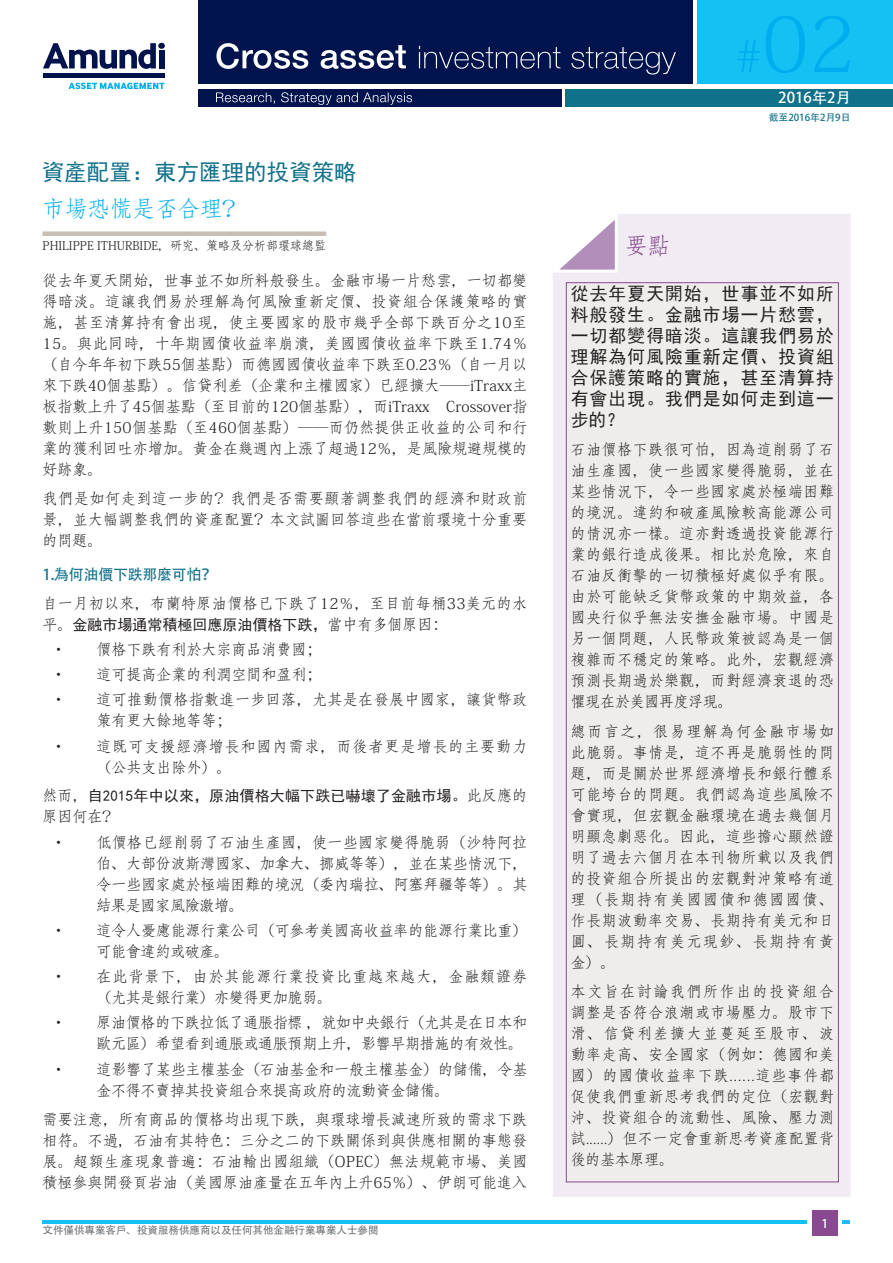
<style>
.page{position:relative;width:893px;height:1263px;background:#fff}
.page>*{position:absolute;margin:0;border:0;box-sizing:border-box;transform-origin:0 0}
.t1{font:76.5px "Adobe Fangsong Std";color:#00aeef}
.t2{font:22.5px "Sim Hei";color:#10718a}
.t3{font:22.5px "Adobe Fangsong Std";color:#00aeef}
.t4{font:22.5px "Adobe Fangsong Std";color:#884990}
.t5{font:18px/21px "Sim Hei";letter-spacing:.07em;color:#231f20;text-align:justify}
.t6{font:15px/21px "Adobe Fangsong Std";letter-spacing:.005em;color:#231f20;text-align:justify}
.t7{font:15px/21px "Adobe Fangsong Std";letter-spacing:.065em;color:#231f20}
.t8{font:15px/21px "Adobe Fangsong Std";letter-spacing:.025em;color:#231f20}
.t9{font:15px "Sim Hei";letter-spacing:.01em;color:#231f20}
.t10{font:15px/21px "Adobe Fangsong Std";letter-spacing:-.02em;color:#231f20;text-align:right}
.t11{font:15px/21px "Adobe Fangsong Std";letter-spacing:-.015em;color:#231f20}
.t12{font:15px "Adobe Heiti Std";letter-spacing:-.01em;color:#10718a}
.t13{font:15px "Adobe Heiti Std";color:#fff}
.t14{font:12px "Adobe Fangsong Std";color:#231f20}
.t15{font:12px "Adobe Heiti Std";color:#fff}
.t16{font:10.5px "Adobe Heiti Std";color:#6f757a}
.t17{font:9.75px "Adobe Heiti Std";color:#10718a}
.s1{font-family:"Adobe Fangsong Std"}
.s2{font-size:44.1px}
</style>
<div class="page">
<hr style="left:43px;top:1220px;width:807px;height:4px;background:#15c0f2">
<div style="left:808px;top:1206px;width:34px;height:34px;background:#fff"></div>
<div style="left:812px;top:1210px;width:26px;height:25px;background:#884990"></div>
<div style="left:198px;top:0;width:495px;height:84px;background:#00134d"></div>
<div style="left:566px;top:89px;width:327px;height:17px;background:#10718a"></div>
<div style="left:198px;top:89px;width:363px;height:17px;background:#00134d"></div>
<svg style="left:216px;top:43px;width:460px;height:32px"></svg>
<svg style="left:43px;top:43px;width:113px;height:26px"></svg>
<div style="left:158px;top:43px;width:7px;height:6px;background:#00134d;border-radius:50%"></div>
<div style="left:159px;top:50px;width:5px;height:18px;background:#00134d"></div>
<div style="left:43px;top:73px;width:121px;height:5px;background:#00134d"></div>
<svg style="left:69px;top:83px;width:95px;height:7px"></svg>
<hr style="left:0;top:0;width:1px;height:84px;background:#15c0f2">
<div style="left:697px;top:0;width:196px;height:84px;background:#15c0f2"></div>
<svg style="left:216px;top:92px;width:196px;height:13px"></svg>
<svg style="left:553px;top:214px;width:297px;height:983px;background:#eee7f0"></svg>
<svg style="left:553px;top:214px;width:67px;height:60px"></svg>
<div style="left:566px;top:283px;width:272px;height:899px;background:#efedec"></div>
<div style="left:43px;top:231px;width:283px;height:5px;background:#c9beb3"></div>
<h2 class="t2" style="left:42px;top:161px;width:316px">資產配置：東方匯理的投資策略</h2>
<h2 class="t3" style="left:43px;top:195px;width:204px">市場恐慌是否合理？</h2>
<p class="t14" style="left:43px;top:238px;width:285px">PHILIPPE ITHURBIDE，研究、策略及分析部環球總監</p>
<p class="t6" style="left:43px;top:270px;width:486px">從去年夏天開始，世事並不如所料般發生。金融市場一片愁雲，一切都變得暗淡。這讓我們易於理解為何風險重新定價、投資組合保護策略的實施，甚至清算持有會出現，使主要國家的股市幾乎全部下跌百分之10至15。與此同時，十年期國債收益率崩潰，美國國債收益率下跌至1.74％（自今年年初下跌55個基點）而德國國債收益率下跌至0.23％（自一月以來下跌40個基點）。信貸利差（企業和主權國家）已經擴大——iTraxx主板指數上升了45個基點（至目前的120個基點），而iTraxx Crossover指數則上升150個基點（至460個基點）——而仍然提供正收益的公司和行業的獲利回吐亦增加。黃金在幾週內上漲了超過12％，是風險規避規模的好跡象。</p>
<p class="t6" style="left:43px;top:488px;width:486px">我們是如何走到這一步的？我們是否需要顯著調整我們的經濟和財政前景，並大幅調整我們的資產配置？本文試圖回答這些在當前環境十分重要的問題。</p>
<p class="t12" style="left:43px;top:565px;width:175px">1.為何油價下跌那麼可怕？</p>
<p class="t8" style="left:43px;top:593px;width:486px">自一月初以來，布蘭特原油價格已下跌了12％，至目前每桶33美元的水</p>
<p class="t9" style="left:43px;top:617px;width:406px"><span class="s1">平。</span>金融市場通常積極回應原油價格下跌，<span class="s1">當中有多個原因：</span></p>
<p class="t6" style="left:51px;top:639px;width:272px">• 價格下跌有利於大宗商品消費國；</p>
<p class="t6" style="left:51px;top:664px;width:272px">• 這可提高企業的利潤空間和盈利；</p>
<p class="t8" style="left:97px;top:689px;width:432px;text-indent:-45px">• 這可推動價格指數進一步回落，尤其是在發展中國家，讓貨幣政策有更大餘地等等；</p>
<p class="t7" style="left:97px;top:736px;width:432px;text-indent:-45px">• 這既可支援經濟增長和國內需求，而後者更是增長的主要動力（公共支出除外）。</p>
<p class="t9" style="left:43px;top:788px;width:486px"><span class="s1">然而，</span>自2015年中以來，原油價格大幅下跌已嚇壞了金融市場。<span class="s1">此反應的</span></p>
<p class="t6" style="left:43px;top:806px;width:76px">原因何在？</p>
<p class="t6" style="left:97px;top:832px;width:432px;text-indent:-45px">• 低價格已經削弱了石油生產國，使一些國家變得脆弱（沙特阿拉伯、大部份波斯灣國家、加拿大、挪威等等），並在某些情況下，令一些國家處於極端困難的境況（委內瑞拉、阿塞拜疆等等）。其結果是國家風險激增。</p>
<p class="t6" style="left:97px;top:920px;width:432px;text-indent:-45px">• 這令人憂慮能源行業公司（可參考美國高收益率的能源行業比重）可能會違約或破產。</p>
<p class="t7" style="left:97px;top:966px;width:432px;text-indent:-45px">• 在此背景下，由於其能源行業投資比重越來越大，金融類證券（尤其是銀行業）亦變得更加脆弱。</p>
<p class="t10" style="left:51px;top:1012px;width:478px">• 原油價格的下跌拉低了通脹指標 ，就如中央銀行（尤其是在日本和歐元區）希望看到通脹或通脹預期上升，影響早期措施的有效性。</p>
<p class="t11" style="left:97px;top:1059px;width:432px;text-indent:-45px">• 這影響了某些主權基金（石油基金和一般主權基金）的儲備，令基金不得不賣掉其投資組合來提高政府的流動資金儲備。</p>
<p class="t6" style="left:43px;top:1109px;width:486px">需要注意，所有商品的價格均出現下跌，與環球增長減速所致的需求下跌相符。不過，石油有其特色：三分之二的下跌關係到與供應相關的事態發展。超額生產現象普遍：石油輸出國組織（OPEC）無法規範市場、美國積極參與開發頁岩油（美國原油產量在五年內上升65％）、伊朗可能進入</p>
<p class="t16" style="left:43px;top:1224px;width:337px">文件僅供專業客戶、投資服務供應商以及任何其他金融行業專業人士參閱</p>
<h1 class="t1" style="left:735px;top:-3px;width:122px"><span class="s2">#</span>02</h1>
<p class="t13" style="left:778px;top:89px;width:74px">2016年2月</p>
<p class="t17" style="left:769px;top:111px;width:83px">截至2016年2月9日</p>
<h2 class="t4" style="left:625px;top:232px;width:46px">要點</h2>
<p class="t5" style="left:571px;top:283px;width:264px">從去年夏天開始，世事並不如所料般發生。金融市場一片愁雲，一切都變得暗淡。這讓我們易於理解為何風險重新定價、投資組合保護策略的實施，甚至清算持有會出現。我們是如何走到這一步的？</p>
<p class="t6" style="left:571px;top:439px;width:264px">石油價格下跌很可怕，因為這削弱了石油生產國，使一些國家變得脆弱，並在某些情況下，令一些國家處於極端困難的境況。違約和破產風險較高能源公司的情況亦一樣。這亦對透過投資能源行業的銀行造成後果。相比於危險，來自石油反衝擊的一切積極好處似乎有限。由於可能缺乏貨幣政策的中期效益，各國央行似乎無法安撫金融市場。中國是另一個問題，人民幣政策被認為是一個複雜而不穩定的策略。此外，宏觀經濟預測長期過於樂觀，而對經濟衰退的恐懼現在於美國再度浮現。</p>
<p class="t6" style="left:571px;top:721px;width:264px">總而言之，很易理解為何金融市場如此脆弱。事情是，這不再是脆弱性的問題，而是關於世界經濟增長和銀行體系可能垮台的問題。我們認為這些風險不會實現，但宏觀金融環境在過去幾個月明顯急劇惡化。因此，這些擔心顯然證明了過去六個月在本刊物所載以及我們的投資組合所提出的宏觀對沖策略有道理（長期持有美國國債和德國國債、作長期波動率交易、長期持有美元和日圓、長期持有美元現鈔、長期持有黃金）。</p>
<p class="t6" style="left:571px;top:981px;width:264px">本文旨在討論我們所作出的投資組合調整是否符合浪潮或市場壓力。股市下滑、信貸利差擴大並蔓延至股市、波動率走高、安全國家（例如：德國和美國）的國債收益率下跌......這些事件都促使我們重新思考我們的定位（宏觀對沖、投資組合的流動性、風險、壓力測試......）但不一定會重新思考資產配置背後的基本原理。</p>
<p class="t15" style="left:822px;top:1216px;width:8px">1</p>
</div>
